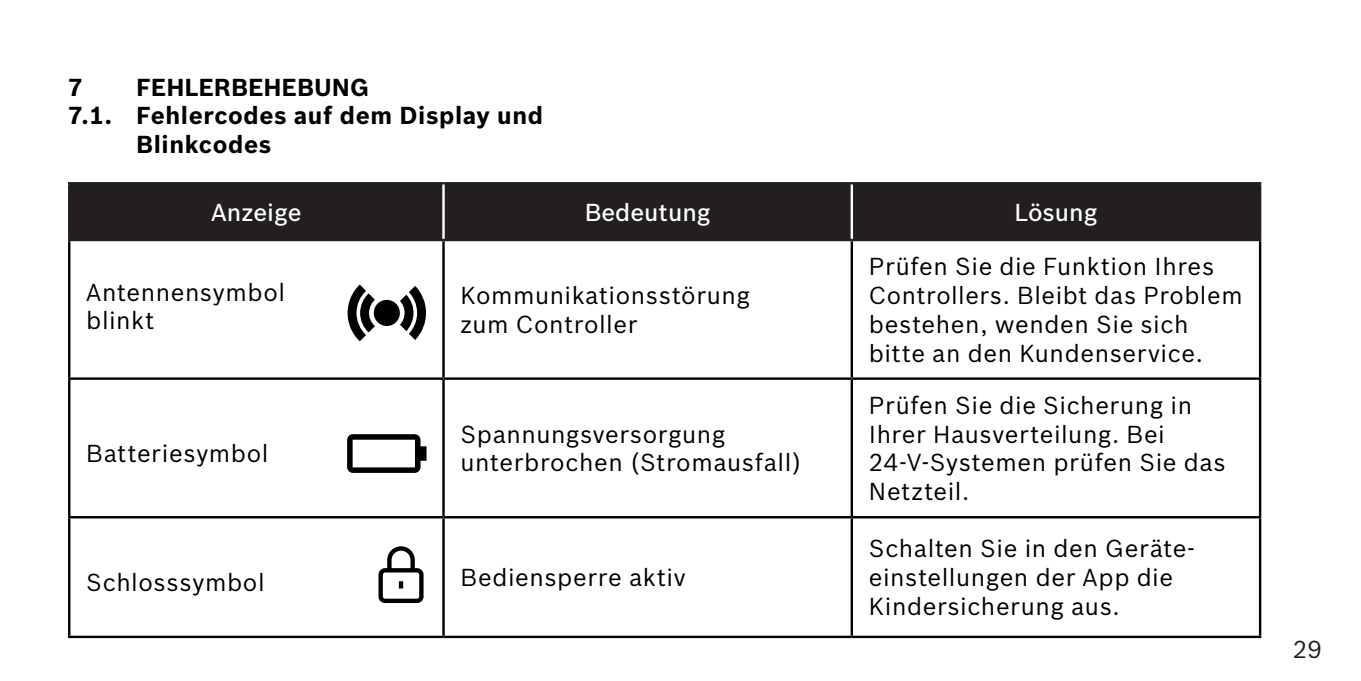
<style>
.page{position:relative;width:1361px;height:681px;background:#fff}
.page>*{position:absolute;margin:0;border:0;box-sizing:border-box;transform-origin:0 0}
.t1{font:24px/28.8px "Bosch Sans";letter-spacing:.025em;color:#000002}
.t2{font:700 24px "Bosch Sans";letter-spacing:.025em;color:#000002}
.t3{font:500 24px "Bosch Sans";color:#fff}
.t4{font:700 24px "Bosch Sans";color:#000002}
.t5{font:24px "Bosch Sans";color:#231f20}
</style>
<div class="page">
<div style="left:70px;top:184px;width:1189px;height:55px;background:#231f20"></div>
<hr style="left:68px;top:241px;width:2px;height:136px;background:#000">
<hr style="left:442px;top:241px;width:3px;height:136px;background:#000">
<hr style="left:850px;top:241px;width:3px;height:136px;background:#000">
<hr style="left:1259px;top:241px;width:2px;height:136px;background:#000">
<hr style="left:68px;top:377px;width:375px;height:2px;background:#000">
<hr style="left:68px;top:379px;width:2px;height:137px;background:#000">
<hr style="left:443px;top:377px;width:409px;height:2px;background:#000">
<hr style="left:442px;top:379px;width:3px;height:137px;background:#000">
<hr style="left:852px;top:377px;width:409px;height:2px;background:#000">
<hr style="left:850px;top:379px;width:3px;height:137px;background:#000">
<hr style="left:1259px;top:379px;width:2px;height:137px;background:#000">
<hr style="left:68px;top:516px;width:375px;height:2px;background:#000">
<hr style="left:68px;top:518px;width:2px;height:117px;background:#000">
<hr style="left:443px;top:516px;width:409px;height:2px;background:#000">
<hr style="left:442px;top:518px;width:3px;height:117px;background:#000">
<hr style="left:852px;top:516px;width:409px;height:2px;background:#000">
<hr style="left:850px;top:518px;width:3px;height:117px;background:#000">
<hr style="left:1259px;top:518px;width:2px;height:117px;background:#000">
<hr style="left:68px;top:635px;width:375px;height:2px;background:#000">
<hr style="left:443px;top:635px;width:409px;height:2px;background:#000">
<hr style="left:852px;top:635px;width:409px;height:2px;background:#000">
<hr style="left:68px;top:182px;width:375px;height:2px;background:#231f20">
<hr style="left:68px;top:184px;width:2px;height:55px;background:#231f20">
<hr style="left:443px;top:182px;width:409px;height:2px;background:#231f20">
<hr style="left:852px;top:182px;width:409px;height:2px;background:#231f20">
<hr style="left:1259px;top:184px;width:2px;height:55px;background:#231f20">
<hr style="left:68px;top:239px;width:375px;height:2px;background:#231f20">
<hr style="left:443px;top:239px;width:409px;height:2px;background:#231f20">
<hr style="left:852px;top:239px;width:409px;height:2px;background:#231f20">
<hr style="left:442px;top:184px;width:3px;height:55px;background:#fff">
<hr style="left:850px;top:184px;width:3px;height:55px;background:#fff">
<svg style="left:400px;top:286px;width:26px;height:54px"></svg>
<svg style="left:348px;top:284px;width:27px;height:57px"></svg>
<div style="left:374px;top:300px;width:26px;height:26px;background:#000002;border-radius:50%"></div>
<svg style="left:347px;top:434px;width:79px;height:38px"></svg>
<div style="left:378px;top:568px;width:45px;height:34px;border:4px solid #000002;border-radius:4px"></div>
<svg style="left:385px;top:546px;width:32px;height:27px"></svg>
<svg style="left:399px;top:581px;width:4px;height:7px"></svg>
<p class="t2" style="left:68px;top:69px;width:16px">7</p>
<p class="t4" style="left:136px;top:69px;width:234px">FEHLERBEHEBUNG</p>
<p class="t2" style="left:68px;top:98px;width:476px">7.1. Fehlercodes auf dem Display und</p>
<p class="t2" style="left:136px;top:126px;width:137px">Blinkcodes</p>
<p class="t3" style="left:211px;top:194px;width:92px">Anzeige</p>
<p class="t3" style="left:585px;top:194px;width:127px">Bedeutung</p>
<p class="t3" style="left:1014px;top:194px;width:84px">Lösung</p>
<p class="t1" style="left:86px;top:277px;width:200px">Antennensymbol blinkt</p>
<p class="t1" style="left:460px;top:279px;width:291px">Kommunikationsstörung zum Controller</p>
<p class="t1" style="left:86px;top:437px;width:184px">Batteriesymbol</p>
<p class="t1" style="left:460px;top:417px;width:343px">Spannungsversorgung unterbrochen (Stromausfall)</p>
<p class="t1" style="left:86px;top:566px;width:180px">Schlosssymbol</p>
<p class="t1" style="left:460px;top:561px;width:227px">Bediensperre aktiv</p>
<p class="t1" style="left:869px;top:250px;width:375px">Prüfen Sie die Funktion Ihres<br>Controllers. Bleibt das Problem bestehen, wenden Sie sich bitte an den Kundenservice.</p>
<p class="t1" style="left:869px;top:389px;width:358px">Prüfen Sie die Sicherung in<br>Ihrer Hausverteilung. Bei<br>24-V-Systemen prüfen Sie das<br>Netzteil.</p>
<p class="t1" style="left:869px;top:532px;width:327px">Schalten Sie in den Geräte&shy;einstellungen der App die<br>Kindersicherung aus.</p>
<p class="t5" style="left:1293px;top:631px;width:30px">29</p>
</div>
